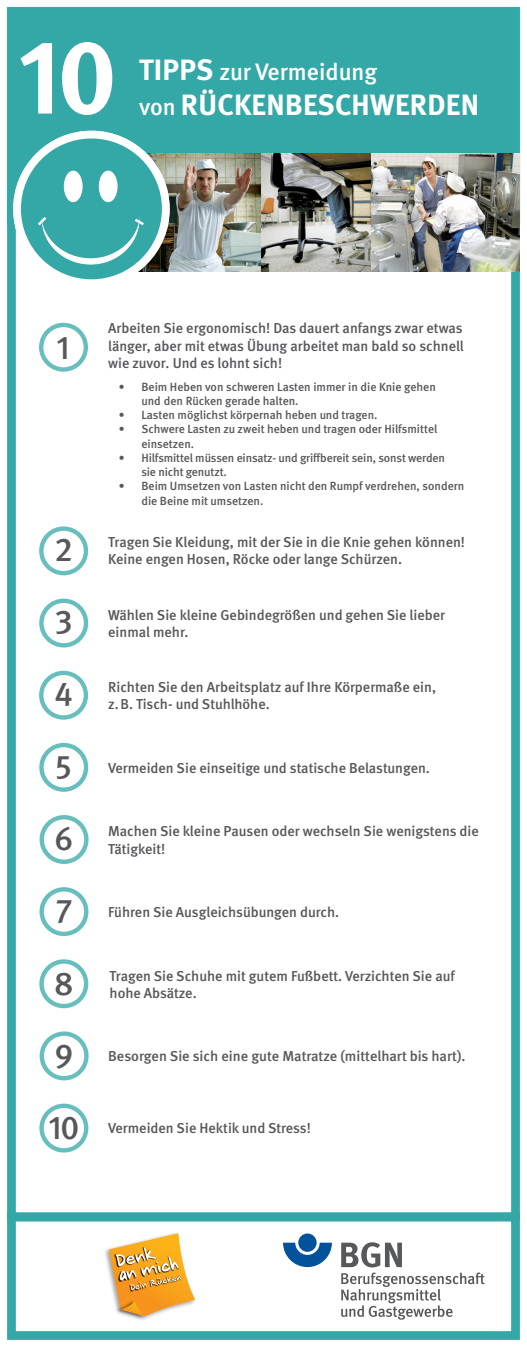
<style>
.page{position:relative;width:527px;height:1347px;background:#fff}
.page>*{position:absolute;margin:0;border:0;box-sizing:border-box;transform-origin:0 0}
.t1{font:700 105.62px "DGUV Meta";color:#fff}
.t2{font:500 33.12px "DGUV Meta";color:#57585a}
.t3{font:700 29.38px "DGUV Meta";letter-spacing:.01em;color:#fff}
.t4{font:500 23.75px "DGUV Meta";color:#fff}
.t5{font:500 14.38px/17.2px "DGUV Meta";color:#57585a}
.t6{font:500 11.88px/14.2px "DGUV Meta";color:#57585a}
.s1{font-weight:700;font-size:29.38px}
.s2{font-weight:500;font-size:23.75px}
</style>
<div class="page">
<div style="left:7px;top:1212px;width:512px;height:127px;background:#fff;border:9px solid #009391"></div>
<div style="left:7px;top:198px;width:512px;height:1023px;border:9px solid #009391"></div>
<div style="left:7px;top:7px;width:512px;height:217px;background:#33a8a7"></div>
<svg style="left:283px;top:1242px;width:48px;height:25px"></svg>
<div style="left:298px;top:1233px;width:18px;height:18px;background:#01519b;border-radius:50%"></div>
<svg style="left:341px;top:1242px;width:143px;height:77px"></svg>
<img style="left:105px;top:1248px;width:48px;height:71px">
<img style="left:114px;top:1316px;width:31px;height:4px">
<img style="left:109px;top:1233px;width:86px;height:83px">
<div style="left:39px;top:526px;width:49px;height:49px;border:4px solid #009391;border-radius:50%"></div>
<div style="left:39px;top:959px;width:49px;height:49px;border:4px solid #009391;border-radius:50%"></div>
<div style="left:39px;top:598px;width:49px;height:49px;border:4px solid #009391;border-radius:50%"></div>
<div style="left:39px;top:670px;width:49px;height:49px;border:4px solid #009391;border-radius:50%"></div>
<div style="left:39px;top:743px;width:49px;height:48px;border:4px solid #009391;border-radius:50%"></div>
<div style="left:39px;top:815px;width:49px;height:49px;border:4px solid #009391;border-radius:50%"></div>
<div style="left:39px;top:887px;width:49px;height:49px;border:4px solid #009391;border-radius:50%"></div>
<div style="left:40px;top:1031px;width:48px;height:49px;border:4px solid #009391;border-radius:50%"></div>
<div style="left:39px;top:1103px;width:49px;height:49px;border:4px solid #009391;border-radius:50%"></div>
<img style="left:139px;top:153px;width:122px;height:118px">
<svg style="left:17px;top:135px;width:149px;height:148px"></svg>
<div style="left:13px;top:131px;width:156px;height:156px;border:8px solid #fff;border-radius:50%"></div>
<svg style="left:42px;top:173px;width:97px;height:91px"></svg>
<div style="left:41px;top:167px;width:99px;height:91px;background:#33a8a7;border-radius:50%"></div>
<div style="left:99px;top:171px;width:18px;height:31px;background:#fff;border-radius:50%"></div>
<div style="left:99px;top:171px;width:18px;height:31px;border:1px solid #fff;border-radius:50%"></div>
<div style="left:64px;top:171px;width:18px;height:31px;background:#fff;border-radius:50%"></div>
<div style="left:64px;top:171px;width:18px;height:31px;border:1px solid #fff;border-radius:50%"></div>
<svg style="left:35px;top:214px;width:12px;height:14px"></svg>
<svg style="left:135px;top:216px;width:12px;height:12px"></svg>
<div style="left:39px;top:323px;width:49px;height:49px;border:4px solid #009391;border-radius:50%"></div>
<img style="left:261px;top:153px;width:258px;height:118px">
<h1 class="t1" style="left:18px;top:14px;width:100px">10</h1>
<h3 class="t4" style="left:139px;top:58px;width:239px"><span class="s1">TIPPS</span> zur Vermeidung</h3>
<h3 class="t3" style="left:139px;top:87px;width:341px"><span class="s2">von</span> RÜCKENBESCHWERDEN</h3>
<h2 class="t2" style="left:57px;top:328px;width:14px">1</h2>
<p class="t5" style="left:108px;top:320px;width:356px;text-align:justify">Arbeiten Sie ergonomisch! Das dauert anfangs zwar etwas länger, aber mit etwas Übung arbeitet man bald so schnell wie zuvor. Und es lohnt sich!</p>
<p class="t6" style="left:141px;top:380px;width:295px;text-indent:-23px">• Beim Heben von schweren Lasten immer in die Knie gehen und den Rücken gerade halten.</p>
<p class="t6" style="left:119px;top:408px;width:260px">• Lasten möglichst körpernah heben und tragen.</p>
<p class="t6" style="left:141px;top:422px;width:297px;text-indent:-23px">• Schwere Lasten zu zweit heben und tragen oder Hilfsmittel einsetzen.</p>
<p class="t6" style="left:141px;top:451px;width:305px;text-indent:-23px">• Hilfsmittel müssen einsatz- und griffbereit sein, sonst werden sie nicht genutzt.</p>
<p class="t6" style="left:141px;top:479px;width:324px;text-indent:-23px">• Beim Umsetzen von Lasten nicht den Rumpf verdrehen, sondern die Beine mit umsetzen.</p>
<h2 class="t2" style="left:54px;top:530px;width:20px">2</h2>
<p class="t5" style="left:108px;top:533px;width:358px">Tragen Sie Kleidung, mit der Sie in die Knie gehen können!<br>Keine engen Hosen, Röcke oder lange Schürzen.</p>
<h2 class="t2" style="left:55px;top:602px;width:19px">3</h2>
<p class="t5" style="left:108px;top:606px;width:338px">Wählen Sie kleine Gebindegrößen und gehen Sie lieber einmal mehr.</p>
<h2 class="t2" style="left:54px;top:675px;width:20px">4</h2>
<p class="t5" style="left:108px;top:679px;width:329px">Richten Sie den Arbeitsplatz auf Ihre Körpermaße ein, z.B. Tisch- und Stuhlhöhe.</p>
<h2 class="t2" style="left:55px;top:747px;width:18px">5</h2>
<p class="t5" style="left:108px;top:759px;width:323px">Vermeiden Sie einseitige und statische Belastungen.</p>
<h2 class="t2" style="left:55px;top:819px;width:20px">6</h2>
<p class="t5" style="left:108px;top:823px;width:372px">Machen Sie kleine Pausen oder wechseln Sie wenigstens die<br>Tätigkeit!</p>
<h2 class="t2" style="left:55px;top:891px;width:18px">7</h2>
<p class="t5" style="left:108px;top:904px;width:232px">Führen Sie Ausgleichsübungen durch.</p>
<h2 class="t2" style="left:54px;top:963px;width:21px">8</h2>
<p class="t5" style="left:109px;top:967px;width:346px">Tragen Sie Schuhe mit gutem Fußbett. Verzichten Sie auf hohe Absätze.</p>
<h2 class="t2" style="left:55px;top:1036px;width:20px">9</h2>
<p class="t5" style="left:108px;top:1048px;width:358px">Besorgen Sie sich eine gute Matratze (mittelhart bis hart).</p>
<h2 class="t2" style="left:48px;top:1108px;width:32px">10</h2>
<p class="t5" style="left:108px;top:1119px;width:204px">Vermeiden Sie Hektik und Stress!</p>
</div>
